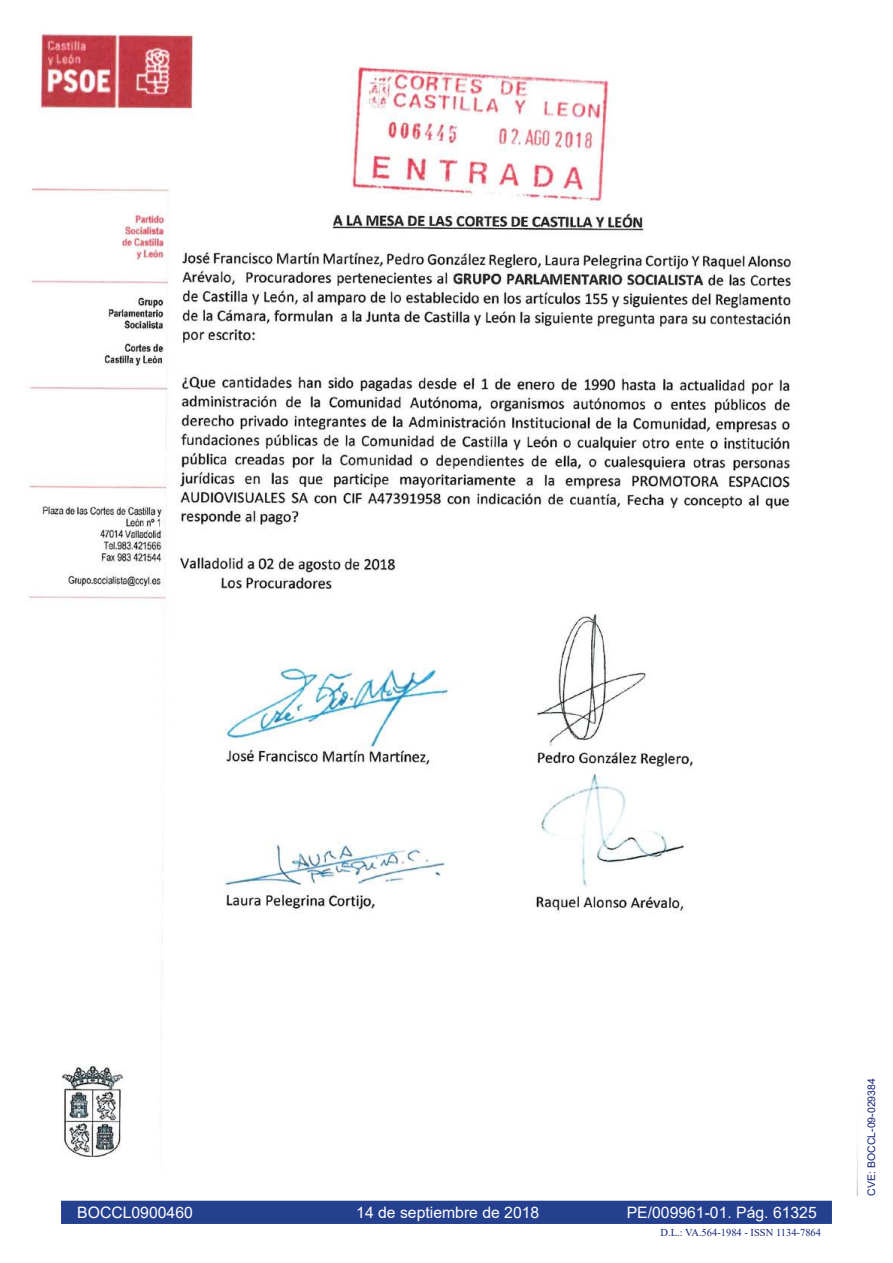
<style>
.page{position:relative;width:893px;height:1263px;background:#fff}
.page>*{position:absolute;margin:0;border:0;box-sizing:border-box;transform-origin:0 0}
.t1{font:15.75px "Arial";color:#fff}
.t2{font:10.5px "Times New Roman";color:#132477}
.t3{font:10.5px "Arial";color:#132477}
</style>
<div class="page">
<div style="left:60px;top:1200px;width:773px;height:25px;background:#25408f"></div>
<div style="left:60px;top:1199px;width:773px;height:26px;border:2px solid #fff"></div>
<img style="left:26px;top:31px;width:832px;height:1164px">
<p class="t1" style="left:77px;top:1202px;width:117px">BOCCL0900460</p>
<p class="t1" style="left:356px;top:1202px;width:184px">14 de septiembre de 2018</p>
<p class="t1" style="left:627px;top:1202px;width:192px">PE/009961-01. Pág. 61325</p>
<p class="t2" style="left:661px;top:1225px;width:162px">D.L.: VA.564-1984 - ISSN 1134-7864</p>
<p class="t3" style="left:864px;top:1195px;width:119px;rotate:-90deg">CVE: BOCCL-09-029384</p>
</div>
